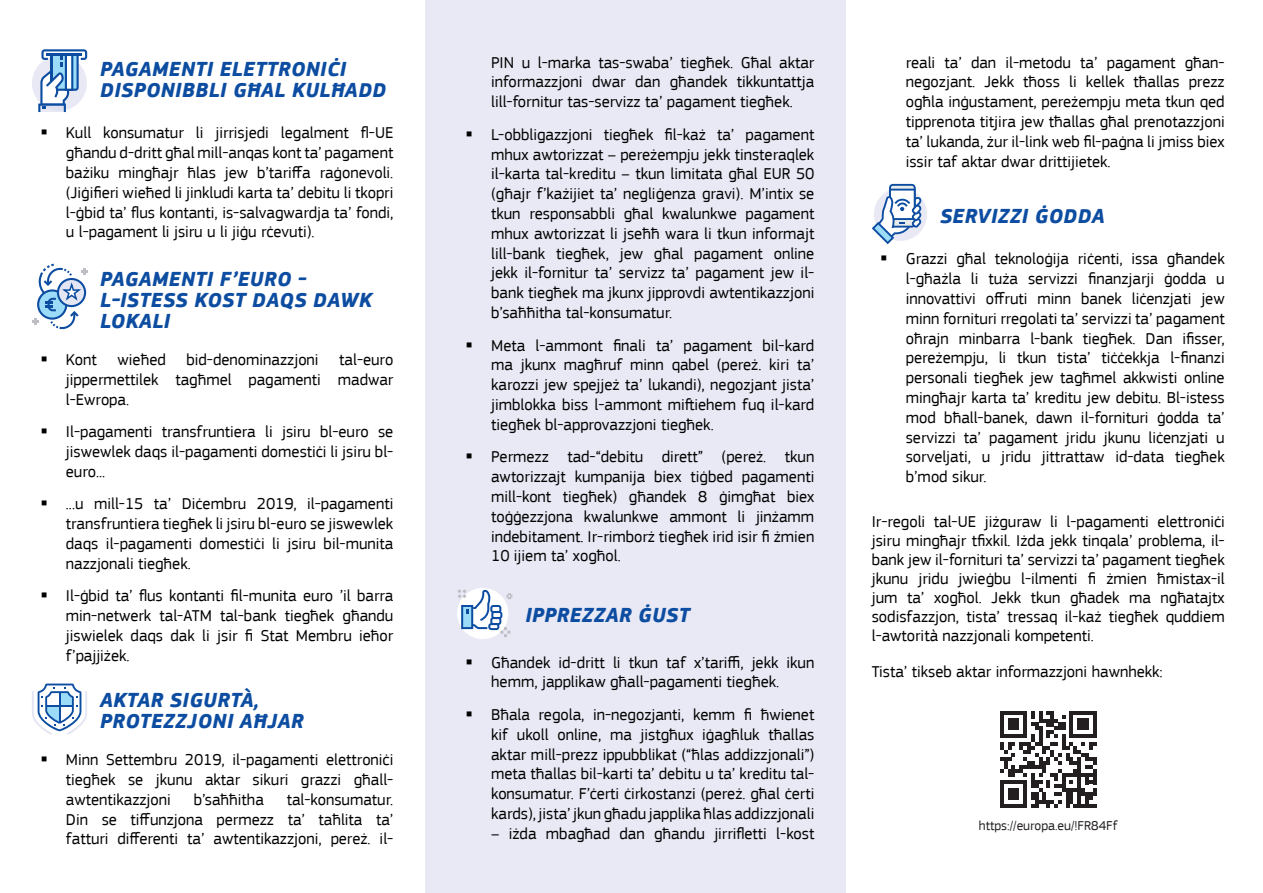
<style>
.page{position:relative;width:1263px;height:893px;background:#fff}
.page>*{position:absolute;margin:0;border:0;box-sizing:border-box;transform-origin:0 0}
.t1{font:italic 700 21px/21px "EC Square Sans Pro";letter-spacing:.02em;color:#0d4da1}
.t2{font:16.5px/19.8px "EC Square Sans Pro";color:#000;text-align:justify}
.t3{font:13.5px "EC Square Sans Pro";color:#231f20}
</style>
<div class="page">
<div style="left:32px;top:56px;width:55px;height:55px;background:#e8e9f4;border-radius:50%"></div>
<svg style="left:38px;top:49px;width:49px;height:63px"></svg>
<hr style="left:47px;top:54px;width:35px;height:2px;background:#0d4da1">
<div style="left:425px;top:0;width:421px;height:893px;background:#e8e9f4"></div>
<svg style="left:32px;top:264px;width:55px;height:65px"></svg>
<svg style="left:32px;top:684px;width:55px;height:51px"></svg>
<hr style="left:46px;top:705px;width:27px;height:2px;background:#0d4da1">
<hr style="left:59px;top:692px;width:1px;height:31px;background:#0d4da1">
<svg style="left:457px;top:588px;width:56px;height:51px"></svg>
<svg style="left:1000px;top:711px;width:96px;height:96px"></svg>
<div style="left:874px;top:188px;width:53px;height:53px;background:#e8e9f4;border-radius:50%"></div>
<svg style="left:872px;top:184px;width:50px;height:60px"></svg>
<p class="t1" style="left:100px;top:60px;width:288px">PAGAMENTI ELETTRONIĊI<br>DISPONIBBLI GĦAL KULĦADD</p>
<p class="t2" style="left:66px;top:123px;width:329px">Kull konsumatur li jirrisjedi legalment fl-UE għandu d-dritt għal mill-anqas kont ta’ pagament bażiku mingħajr ħlas jew b’tariffa raġonevoli. (Jiġifieri wieħed li jinkludi karta ta’ debitu li tkopri l-ġbid ta’ flus kontanti, is-salvagwardja ta’ fondi, u l-pagament li jsiru u li jiġu rċevuti).</p>
<p class="t1" style="left:100px;top:270px;width:273px">PAGAMENTI F’EURO -<br>L-ISTESS KOST DAQS DAWK<br>LOKALI</p>
<p class="t2" style="left:66px;top:350px;width:33px">Kont</p>
<p class="t2" style="left:118px;top:350px;width:50px">wieħed</p>
<p class="t2" style="left:186px;top:350px;width:134px">bid-denominazzjoni</p>
<p class="t2" style="left:66px;top:350px;width:329px;text-indent:273px">tal-euro jippermettilek tagħmel pagamenti madwar l-Ewropa.</p>
<p class="t2" style="left:66px;top:422px;width:329px">Il-pagamenti transfruntiera li jsiru bl-euro se jiswewlek daqs il-pagamenti domestiċi li jsiru bl&shy;euro...</p>
<p class="t2" style="left:66px;top:494px;width:329px">...u mill-15 ta’ Diċembru 2019, il-pagamenti transfruntiera tiegħek li jsiru bl-euro se jiswewlek daqs il-pagamenti domestiċi li jsiru bil-munita nazzjonali tiegħek.</p>
<p class="t2" style="left:66px;top:586px;width:329px">Il-ġbid ta’ flus kontanti fil-munita euro ’il barra min-netwerk tal-ATM tal-bank tiegħek għandu jiswielek daqs dak li jsir fi Stat Membru ieħor f’pajjiżek.</p>
<p class="t1" style="left:100px;top:691px;width:205px">AKTAR SIGURTÀ,<br>PROTEZZJONI AĦJAR</p>
<p class="t2" style="left:66px;top:750px;width:329px">Minn Settembru 2019, il-pagamenti elettroniċi tiegħek se jkunu aktar sikuri grazzi għall&shy;awtentikazzjoni</p>
<p class="t2" style="left:66px;top:789px;width:329px;text-indent:221px">tal-konsumatur.<br>Din se tiffunzjona permezz ta’ taħlita ta’ fatturi differenti ta’ awtentikazzjoni, pereż. il-</p>
<p class="t2" style="left:194px;top:789px;width:72px">b’saħħitha</p>
<p class="t2" style="left:491px;top:52px;width:325px">PIN u l-marka tas-swaba’ tiegħek. Għal aktar informazzjoni dwar dan għandek tikkuntattja lill-fornitur tas-servizz ta’ pagament tiegħek.</p>
<p class="t2" style="left:491px;top:125px;width:325px">L-obbligazzjoni tiegħek fil-każ ta’ pagament mhux awtorizzat – pereżempju jekk tinsteraqlek il-karta tal-kreditu – tkun limitata għal EUR 50 (għajr f’każijiet ta’ negliġenza gravi). M’intix se tkun responsabbli għal kwalunkwe pagament mhux awtorizzat li jseħħ wara li tkun informajt lill-bank tiegħek, jew għal pagament online jekk il-fornitur ta’ servizz ta’ pagament jew il&shy;bank tiegħek ma jkunx jipprovdi awtentikazzjoni b’saħħitha tal-konsumatur.</p>
<p class="t2" style="left:491px;top:335px;width:325px">Meta l-ammont finali ta’ pagament bil-kard ma jkunx magħruf minn qabel (pereż. kiri ta’ karozzi jew spejjeż ta’ lukandi), negozjant jista’ jimblokka biss l-ammont miftiehem fuq il-kard tiegħek bl-approvazzjoni tiegħek.</p>
<p class="t2" style="left:491px;top:447px;width:325px">Permezz tad-“debitu dirett” (pereż. tkun awtorizzajt kumpanija biex tiġbed pagamenti mill-kont tiegħek) għandek 8 ġimgħat biex toġġezzjona kwalunkwe ammont li jinżamm indebitament. Ir-rimborż tiegħek irid isir fi żmien 10 ijiem ta’ xogħol.</p>
<p class="t1" style="left:525px;top:606px;width:166px">IPPREZZAR ĠUST</p>
<p class="t2" style="left:491px;top:652px;width:325px">Għandek id-dritt li tkun taf x’tariffi, jekk ikun hemm, japplikaw għall-pagamenti tiegħek.</p>
<p class="t2" style="left:491px;top:705px;width:325px">Bħala regola, in-negozjanti, kemm fi ħwienet kif ukoll online, ma jistgħux iġagħluk tħallas aktar mill-prezz ippubblikat (“ħlas addizzjonali”) meta tħallas bil-karti ta’ debitu u ta’ kreditu tal&shy;konsumatur. F’ċerti ċirkostanzi (pereż. għal ċerti kards), jista’ jkun għadu japplika ħlas addizzjonali</p>
<p class="t2" style="left:491px;top:824px;width:325px">– iżda mbagħad dan għandu jirrifletti l-kost</p>
<p class="t2" style="left:906px;top:52px;width:320px">reali ta’ dan il-metodu ta’ pagament għan&shy;negozjant. Jekk tħoss li kellek tħallas prezz ogħla inġustament, pereżempju meta tkun qed tipprenota titjira jew tħallas għal prenotazzjoni ta’ lukanda, żur il-link web fil-paġna li jmiss biex issir taf aktar dwar drittijietek.</p>
<p class="t1" style="left:940px;top:207px;width:166px">SERVIZZI ĠODDA</p>
<p class="t2" style="left:906px;top:249px;width:320px">Grazzi għal teknoloġija riċenti, issa għandek l-għażla li tuża servizzi finanzjarji ġodda u innovattivi offruti minn banek liċenzjati jew minn fornituri rregolati ta’ servizzi ta’ pagament oħrajn minbarra l-bank tiegħek. Dan ifisser, pereżempju, li tkun tista’ tiċċekkja l-finanzi personali tiegħek jew tagħmel akkwisti online mingħajr karta ta’ kreditu jew debitu. Bl-istess mod bħall-banek, dawn il-fornituri ġodda ta’ servizzi ta’ pagament jridu jkunu liċenzjati u sorveljati, u jridu jittrattaw id-data tiegħek b’mod sikur.</p>
<p class="t2" style="left:872px;top:512px;width:354px;line-height:19px">Ir-regoli tal-UE jiżguraw li l-pagamenti elettroniċi jsiru mingħajr tfixkil. Iżda jekk tinqala’ problema, il&shy;bank jew il-fornituri ta’ servizzi ta’ pagament tiegħek jkunu jridu jwieġbu l-ilmenti fi żmien ħmistax-il jum ta’ xogħol. Jekk tkun għadek ma ngħatajtx sodisfazzjon, tista’ tressaq il-każ tiegħek quddiem l-awtorità nazzjonali kompetenti.</p>
<p class="t2" style="left:872px;top:661px;width:293px">Tista’ tikseb aktar informazzjoni hawnhekk:</p>
<p class="t3" style="left:979px;top:818px;width:140px">https://europa.eu/!FR84Ff</p>
</div>
